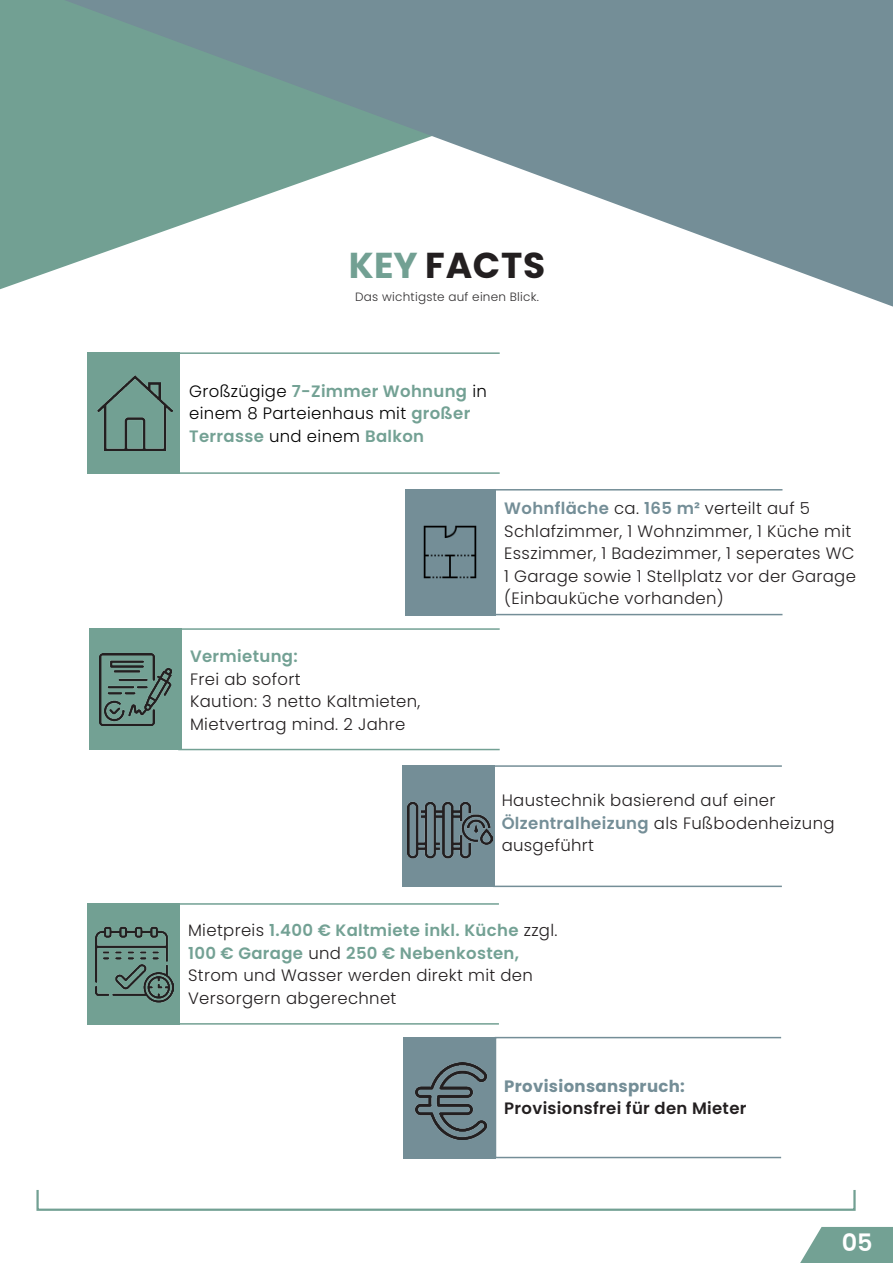
<style>
.page{position:relative;width:893px;height:1263px;background:#fff}
.page>*{position:absolute;margin:0;border:0;box-sizing:border-box;transform-origin:0 0}
.t1{font:700 36px "Poppins";letter-spacing:.02em;color:#231f20}
.t2{font:600 24px "Poppins";color:#fff}
.t3{font:300 16.5px/22.5px "Poppins";letter-spacing:.02em;color:#231f20}
.t4{font:300 16.5px/22.5px "Poppins";letter-spacing:.02em;color:#000}
.t5{font:600 16.5px "Poppins";letter-spacing:.02em;color:#73a194}
.t6{font:600 16.5px "Poppins";letter-spacing:.02em;color:#231f20}
.t7{font:700 16.5px "Poppins";letter-spacing:.02em;color:#748e97}
.t8{font:300 12px "Poppins";letter-spacing:.02em;color:#312f30}
.s1{color:#72a093}
.s2{font-weight:300;color:#000}
.s3{font-weight:600;color:#73a194}
.s4{font-weight:600;color:#748e97}
</style>
<div class="page">
<div style="left:36px;top:1189px;width:820px;height:22px;border:2px solid #72a093"></div>
<div style="left:0;top:0;width:64px;height:289px;background:#72a093"></div>
<svg style="left:64px;top:0;width:829px;height:307px"></svg>
<svg style="left:800px;top:1227px;width:93px;height:36px;background:#83aba0"></svg>
<div style="left:405px;top:489px;width:90px;height:126px;background:#748e97"></div>
<img style="left:423px;top:525px;width:54px;height:54px">
<div style="left:493px;top:489px;width:290px;height:126px;border:2px solid #748e97"></div>
<div style="left:178px;top:628px;width:322px;height:122px;border:2px solid #73a194"></div>
<div style="left:88px;top:352px;width:92px;height:122px;background:#72a093"></div>
<div style="left:178px;top:352px;width:322px;height:122px;border:2px solid #72a093"></div>
<div style="left:177px;top:903px;width:323px;height:121px;border:2px solid #72a093"></div>
<div style="left:493px;top:765px;width:290px;height:122px;border:2px solid #748e97"></div>
<div style="left:495px;top:1037px;width:287px;height:121px;border:2px solid #748e97"></div>
<div style="left:89px;top:628px;width:93px;height:122px;background:#73a194"></div>
<img style="left:99px;top:653px;width:73px;height:73px">
<div style="left:404px;top:1037px;width:92px;height:121px;background:#748e97"></div>
<img style="left:415px;top:1062px;width:72px;height:77px">
<div style="left:88px;top:903px;width:92px;height:121px;background:#72a093"></div>
<img style="left:96px;top:926px;width:78px;height:77px">
<div style="left:402px;top:765px;width:93px;height:122px;background:#748e97"></div>
<img style="left:408px;top:802px;width:84px;height:57px">
<img style="left:98px;top:376px;width:75px;height:75px">
<p class="t1" style="left:349px;top:245px;width:198px"><span class="s1">KEY</span> FACTS</p>
<p class="t8" style="left:355px;top:290px;width:185px">Das wichtigste auf einen Blick.</p>
<p class="t5" style="left:189px;top:381px;width:299px"><span class="s2">Großzügige</span> 7-Zimmer Wohnung <span class="s2">in</span></p>
<p class="t4" style="left:189px;top:402px;width:283px">einem 8 Parteienhaus mit <span class="s3">großer<br>Terrasse</span> und einem <span class="s3">Balkon</span></p>
<p class="t5" style="left:190px;top:647px;width:109px">Vermietung:</p>
<p class="t3" style="left:190px;top:668px;width:112px">Frei ab sofort</p>
<p class="t3" style="left:190px;top:690px;width:232px">Kaution: 3 netto Kaltmieten,</p>
<p class="t3" style="left:190px;top:713px;width:217px">Mietvertrag mind. 2 Jahre</p>
<p class="t3" style="left:504px;top:497px;width:353px"><span class="s4">Wohnfläche</span> ca. <span class="s4">165 m²</span> verteilt auf 5<br>Schlafzimmer, 1 Wohnzimmer, 1 Küche mit Esszimmer, 1 Badezimmer, 1 seperates WC 1 Garage sowie 1 Stellplatz vor der Garage (Einbauküche vorhanden)</p>
<p class="t3" style="left:502px;top:789px;width:334px">Haustechnik basierend auf einer<br><span class="s4">Ölzentralheizung</span> als Fußbodenheizung ausgeführt</p>
<p class="t3" style="left:188px;top:919px;width:371px">Mietpreis <span class="s3">1.400 € Kaltmiete inkl. Küche</span> zzgl.<br><span class="s3">100 € Garage</span> und <span class="s3">250 € Nebenkosten, </span>Strom und Wasser werden direkt mit den Versorgern abgerechnet</p>
<p class="t7" style="left:504px;top:1076px;width:182px">Provisionsanspruch:</p>
<p class="t6" style="left:504px;top:1099px;width:244px">Provisionsfrei für den Mieter</p>
<p class="t2" style="left:842px;top:1228px;width:32px">05</p>
</div>
